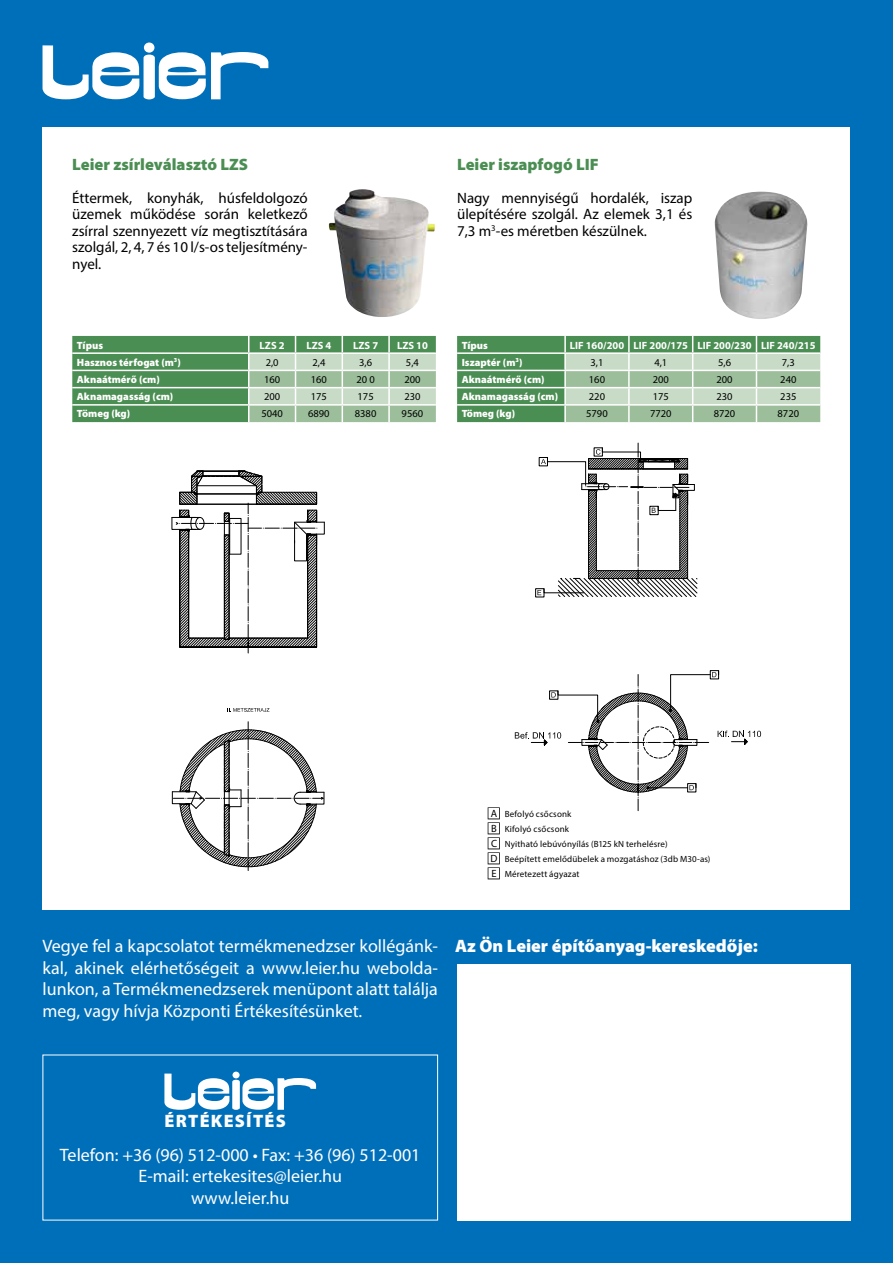
<style>
.page{position:relative;width:893px;height:1263px;background:#006fba}
.page>*{position:absolute;margin:0;border:0;box-sizing:border-box;transform-origin:0 0}
.t1{font:18px/21.6px "Myriad Pro";color:#fff;text-align:center}
.t2{font:900 18px "Myriad Pro";color:#fff}
.t3{font:900 18px "Myriad Pro";letter-spacing:.07em;color:#fff}
.t4{font:900 16.5px "Myriad Pro";color:#4b8e53}
.t5{font:15px/16.5px "Myriad Pro";color:#000;text-align:justify}
.t6{font:900 10.5px "Myriad Pro";color:#fff}
.t7{font:10.5px "Myriad Pro";color:#000}
.t8{font:700 10.5px "Myriad Pro";color:#fff}
.t9{font:9px/15px "Myriad Pro";letter-spacing:.02em;color:#000}
.s1{font-size:10.5px}
</style>
<div class="page">
<div style="left:457px;top:964px;width:393px;height:256px;background:#fff"></div>
<svg style="left:164px;top:1071px;width:152px;height:39px"></svg>
<div style="left:43px;top:128px;width:807px;height:782px;background:#fff"></div>
<svg style="left:43px;top:43px;width:226px;height:56px"></svg>
<img style="left:714px;top:192px;width:94px;height:127px">
<img style="left:329px;top:189px;width:106px;height:128px">
<svg style="left:72px;top:336px;width:364px;height:86px;background:#7ead82"></svg>
<svg style="left:457px;top:336px;width:363px;height:86px;background:#8eb791"></svg>
<svg style="left:172px;top:471px;width:152px;height:182px"></svg>
<svg style="left:229px;top:708px;width:40px;height:4px"></svg>
<svg style="left:172px;top:722px;width:152px;height:148px"></svg>
<svg style="left:494px;top:443px;width:268px;height:436px"></svg>
<p class="t4" style="left:72px;top:153px;width:177px">Leier zsírleválasztó LZS</p>
<p class="t5" style="left:72px;top:189px;width:237px">Éttermek, konyhák, húsfeldolgozó üzemek működése során keletkező zsírral szennyezett víz megtisztítására szolgál, 2, 4, 7 és 10 l/s-os teljesítmén - nyel.</p>
<p class="t6" style="left:77px;top:338px;width:28px">Típus</p>
<p class="t8" style="left:260px;top:338px;width:27px">LZS 2</p>
<p class="t8" style="left:306px;top:338px;width:27px">LZS 4</p>
<p class="t8" style="left:353px;top:338px;width:27px">LZS 7</p>
<p class="t8" style="left:397px;top:338px;width:32px">LZS 10</p>
<p class="t6" style="left:77px;top:355px;width:105px">Hasznos térfogat (m<sup>3</sup>)</p>
<p class="t7" style="left:266px;top:356px;width:14px">2,0</p>
<p class="t7" style="left:312px;top:356px;width:14px">2,4</p>
<p class="t7" style="left:359px;top:356px;width:14px">3,6</p>
<p class="t7" style="left:406px;top:356px;width:14px">5,4</p>
<p class="t6" style="left:77px;top:372px;width:84px">Aknaátmérő (cm)</p>
<p class="t7" style="left:264px;top:373px;width:18px">160</p>
<p class="t7" style="left:311px;top:373px;width:18px">160</p>
<p class="t7" style="left:356px;top:373px;width:20px">20 0</p>
<p class="t7" style="left:404px;top:373px;width:18px">200</p>
<p class="t6" style="left:77px;top:390px;width:98px">Aknamagasság (cm)</p>
<p class="t7" style="left:264px;top:390px;width:18px">200</p>
<p class="t7" style="left:311px;top:390px;width:18px">175</p>
<p class="t7" style="left:358px;top:390px;width:18px">175</p>
<p class="t7" style="left:404px;top:390px;width:18px">230</p>
<p class="t6" style="left:77px;top:407px;width:55px">Tömeg (kg)</p>
<p class="t7" style="left:261px;top:407px;width:23px">5040</p>
<p class="t7" style="left:308px;top:407px;width:23px">6890</p>
<p class="t7" style="left:355px;top:407px;width:23px">8380</p>
<p class="t7" style="left:402px;top:407px;width:23px">9560</p>
<p class="t4" style="left:457px;top:153px;width:143px">Leier iszapfogó LIF</p>
<p class="t5" style="left:457px;top:189px;width:237px">Nagy mennyiségű hordalék, iszap ülepítésére szolgál. Az elemek 3,1 és 7,3 m<sup>3</sup>-es méretben készülnek.</p>
<p class="t6" style="left:462px;top:338px;width:28px">Típus</p>
<p class="t8" style="left:570px;top:338px;width:247px">LIF 160/200 LIF 200/175 LIF 200/230 LIF 240/215</p>
<p class="t6" style="left:462px;top:355px;width:62px">Iszaptér (m<sup>3</sup>)</p>
<p class="t7" style="left:591px;top:356px;width:14px">3,1</p>
<p class="t7" style="left:654px;top:356px;width:14px">4,1</p>
<p class="t7" style="left:718px;top:356px;width:14px">5,6</p>
<p class="t7" style="left:782px;top:356px;width:14px">7,3</p>
<p class="t6" style="left:462px;top:372px;width:84px">Aknaátmérő (cm)</p>
<p class="t7" style="left:589px;top:373px;width:18px">160</p>
<p class="t7" style="left:653px;top:373px;width:18px">200</p>
<p class="t7" style="left:716px;top:373px;width:18px">200</p>
<p class="t7" style="left:780px;top:373px;width:18px">240</p>
<p class="t6" style="left:462px;top:390px;width:98px">Aknamagasság (cm)</p>
<p class="t7" style="left:589px;top:390px;width:18px">220</p>
<p class="t7" style="left:653px;top:390px;width:18px">175</p>
<p class="t7" style="left:716px;top:390px;width:18px">230</p>
<p class="t7" style="left:780px;top:390px;width:18px">235</p>
<p class="t6" style="left:462px;top:407px;width:55px">Tömeg (kg)</p>
<p class="t7" style="left:586px;top:407px;width:23px">5790</p>
<p class="t7" style="left:650px;top:407px;width:23px">7720</p>
<p class="t7" style="left:714px;top:407px;width:23px">8720</p>
<p class="t7" style="left:777px;top:407px;width:23px">8720</p>
<p class="t9" style="left:491px;top:806px;width:221px"><span class="s1">A</span> Befolyó csőcsonk<br><span class="s1">B</span> Kifolyó csőcsonk<br><span class="s1">C</span> Nyitható lebúvónyílás (B125 kN terhelésre)<br><span class="s1">D</span> Beépített emelődübelek a mozgatáshoz (3db M30-as)<br><span class="s1">E</span> Méretezett ágyazat</p>
<p class="t1" style="left:43px;top:935px;width:397px;text-align:justify">Vegye fel a kapcsolatot termékmenedzser kollégánk&shy;kal, akinek elérhetőségeit a www.leier.hu webolda&shy;lunkon, a Termékmenedzserek menüpont alatt találja meg, vagy hívja Központi Értékesítésünket.</p>
<p class="t2" style="left:455px;top:934px;width:304px">Az Ön Leier építőanyag-kereskedője:</p>
<p class="t3" style="left:165px;top:1109px;width:123px">ÉRTÉKESÍTÉS</p>
<p class="t1" style="left:60px;top:1144px;width:362px">Telefon: +36 (96) 512-000 • Fax: +36 (96) 512-001<br>E-mail: ertekesites@leier.hu<br>www.leier.hu</p>
</div>
